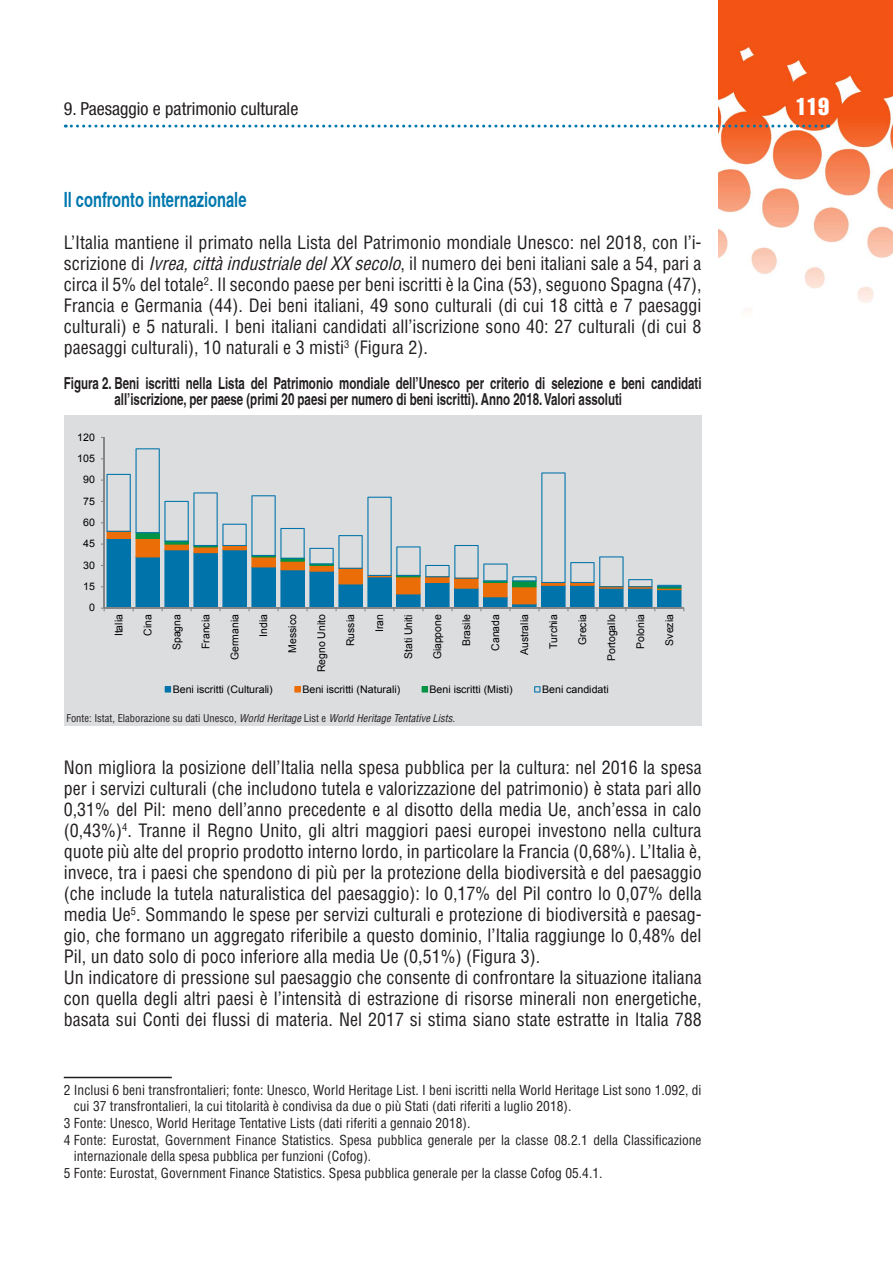
<style>
.page{position:relative;width:893px;height:1263px;background:#fff}
.page>*{position:absolute;margin:0;border:0;box-sizing:border-box;transform-origin:0 0}
.t1{font:24px "Helvetica LT Std Comp";color:#fff}
.t2{font:700 condensed 21px "Helvetica";color:#0078ae;scale:.85 1}
.t3{font:condensed 18px/21px "Helvetica LT Std";color:#231f20;text-align:justify}
.t4{font:condensed 18px "Helvetica Neue LT Std";color:#231f20}
.t5{font:700 condensed 16.5px/16.5px "Helvetica";color:#231f20;scale:.85 1}
.t6{font:condensed 13.5px "Helvetica LT Std";color:#231f20}
.t7{font:10.65px "Arial";color:#000}
.t8{font:condensed 10.5px "Helvetica LT Std";color:#231f20}
.t9{font:10.35px "Arial";color:#000}
.s1{font-style:italic}
</style>
<div class="page">
<img style="left:719px;top:0;width:174px;height:312px">
<svg style="left:65px;top:125px;width:764px;height:3px"></svg>
<hr style="left:64px;top:1077px;width:108px;height:1px;background:#231f20">
<div style="left:64px;top:415px;width:638px;height:311px;background:#dcdddf"></div>
<hr style="left:104px;top:437px;width:1px;height:171px;background:#868686">
<svg style="left:101px;top:448px;width:583px;height:163px"></svg>
<svg style="left:165px;top:686px;width:6px;height:6px"></svg>
<svg style="left:294px;top:686px;width:7px;height:6px"></svg>
<svg style="left:422px;top:686px;width:6px;height:6px"></svg>
<svg style="left:534px;top:686px;width:6px;height:6px"></svg>
<p class="t4" style="left:64px;top:98px;width:236px">9. Paesaggio e patrimonio culturale</p>
<h1 class="t1" style="left:796px;top:91px;width:35px">119</h1>
<p class="t2" style="left:64px;top:187px;width:216px">Il confronto internazionale</p>
<p class="t3" style="left:64px;top:232px;width:639px">L’Italia mantiene il primato nella Lista del Patrimonio mondiale Unesco: nel 2018, con l’i&shy;scrizione di <span class="s1">Ivrea,cittàindustrialedelXX secolo</span>, il numero dei beni italiani sale a 54, pari a circa il 5% del totale<sup>2</sup>. Il secondo paese per beni iscritti è la Cina (53), seguono Spagna (47), Francia e Germania (44). Dei beni italiani, 49 sono culturali (di cui 18 città e 7 paesaggi culturali) e 5 naturali. I beni italiani candidati all’iscrizione sono 40: 27 culturali (di cui 8 paesaggi culturali), 10 naturali e 3 misti<sup>3</sup> (Figura 2).</p>
<p class="t5" style="left:114px;top:375px;width:692px;text-indent:-51px">Figura 2. Beni iscritti nella Lista del Patrimonio mondiale dell’Unesco per criterio di selezione e beni candidati all’iscrizione, per paese (primi 20 paesi per numero di beni iscritti). Anno 2018. Valori assoluti</p>
<p class="t9" style="left:77px;top:430px;width:19px">120</p>
<p class="t9" style="left:77px;top:452px;width:19px">105</p>
<p class="t9" style="left:83px;top:473px;width:13px">90</p>
<p class="t9" style="left:83px;top:494px;width:13px">75</p>
<p class="t9" style="left:83px;top:516px;width:13px">60</p>
<p class="t9" style="left:83px;top:537px;width:13px">45</p>
<p class="t9" style="left:83px;top:558px;width:13px">30</p>
<p class="t9" style="left:83px;top:580px;width:13px">15</p>
<p class="t9" style="left:89px;top:601px;width:7px">0</p>
<p class="t7" style="left:112px;top:636px;width:24px;rotate:-90deg">Italia</p>
<p class="t7" style="left:141px;top:636px;width:23px;rotate:-90deg">Cina</p>
<p class="t7" style="left:170px;top:650px;width:37px;rotate:-90deg">Spagna</p>
<p class="t7" style="left:199px;top:649px;width:36px;rotate:-90deg">Francia</p>
<p class="t7" style="left:228px;top:660px;width:47px;rotate:-90deg">Germania</p>
<p class="t7" style="left:257px;top:637px;width:24px;rotate:-90deg">India</p>
<p class="t7" style="left:286px;top:652px;width:40px;rotate:-90deg">Messico</p>
<p class="t7" style="left:315px;top:672px;width:59px;rotate:-90deg">Regno Unito</p>
<p class="t7" style="left:344px;top:646px;width:33px;rotate:-90deg">Russia</p>
<p class="t7" style="left:373px;top:632px;width:19px;rotate:-90deg">Iran</p>
<p class="t7" style="left:402px;top:659px;width:46px;rotate:-90deg">Stati Uniti</p>
<p class="t7" style="left:431px;top:659px;width:47px;rotate:-90deg">Giappone</p>
<p class="t7" style="left:460px;top:646px;width:33px;rotate:-90deg">Brasile</p>
<p class="t7" style="left:488px;top:651px;width:38px;rotate:-90deg">Canada</p>
<p class="t7" style="left:517px;top:655px;width:42px;rotate:-90deg">Australia</p>
<p class="t7" style="left:546px;top:649px;width:36px;rotate:-90deg">Turchia</p>
<p class="t7" style="left:575px;top:645px;width:32px;rotate:-90deg">Grecia</p>
<p class="t7" style="left:604px;top:661px;width:48px;rotate:-90deg">Portogallo</p>
<p class="t7" style="left:633px;top:649px;width:36px;rotate:-90deg">Polonia</p>
<p class="t7" style="left:662px;top:646px;width:33px;rotate:-90deg">Svezia</p>
<p class="t9" style="left:173px;top:682px;width:102px">Beni iscritti (Culturali)</p>
<p class="t9" style="left:302px;top:682px;width:99px">Beni iscritti (Naturali)</p>
<p class="t9" style="left:430px;top:682px;width:84px">Beni iscritti (Misti)</p>
<p class="t9" style="left:542px;top:682px;width:68px">Beni candidati</p>
<p class="t8" style="left:66px;top:712px;width:390px">Fonte: Istat, Elaborazione su dati Unesco, <span class="s1">World Heritage</span> List e <span class="s1">World Heritage Tentative Lists</span>.</p>
<p class="t3" style="left:64px;top:757px;width:639px;text-align:left">Non migliora la posizione dell’Italia nella spesa pubblica per la cultura: nel 2016 la spesa per i servizi culturali (che includono tutela e valorizzazione del patrimonio) è stata pari allo 0,31% del Pil: meno dell’anno precedente e al disotto della media Ue, anch’essa in calo (0,43%)<sup>4</sup>. Tranne il Regno Unito, gli altri maggiori paesi europei investono nella cultura quote più alte del proprio prodotto interno lordo, in particolare la Francia (0,68%). L’Italia è, invece, tra i paesi che spendono di più per la protezione della biodiversità e del paesaggio (che include la tutela naturalistica del paesaggio): lo 0,17% del Pil contro lo 0,07% della media Ue<sup>5</sup>. Sommando le spese per servizi culturali e protezione di biodiversità e paesag&shy;gio, che formano un aggregato riferibile a questo dominio, l’Italia raggiunge lo 0,48% del Pil, un dato solo di poco inferiore alla media Ue (0,51%) (Figura 3).<br>Un indicatore di pressione sul paesaggio che consente di confrontare la situazione italiana con quella degli altri paesi è l’intensità di estrazione di risorse minerali non energetiche, basata sui Conti dei flussi di materia. Nel 2017 si stima siano state estratte in Italia 788</p>
<p class="t6" style="left:64px;top:1081px;width:639px">2 Inclusi 6 beni transfrontalieri; fonte: Unesco, World Heritage List. I beni iscritti nella World Heritage List sono 1.092, di</p>
<p class="t6" style="left:74px;top:1097px;width:499px">cui 37 transfrontalieri, la cui titolarità è condivisa da due o più Stati (dati riferiti a luglio 2018).</p>
<p class="t6" style="left:64px;top:1114px;width:408px">3 Fonte: Unesco, World Heritage Tentative Lists (dati riferiti a gennaio 2018).</p>
<p class="t6" style="left:64px;top:1131px;width:639px">4 Fonte: Eurostat, Government Finance Statistics. Spesa pubblica generale per la classe 08.2.1 della Classificazione</p>
<p class="t6" style="left:74px;top:1147px;width:299px">internazionale della spesa pubblica per funzioni (Cofog).</p>
<p class="t6" style="left:64px;top:1164px;width:540px">5 Fonte: Eurostat, Government Finance Statistics. Spesa pubblica generale per la classe Cofog 05.4.1.</p>
</div>
